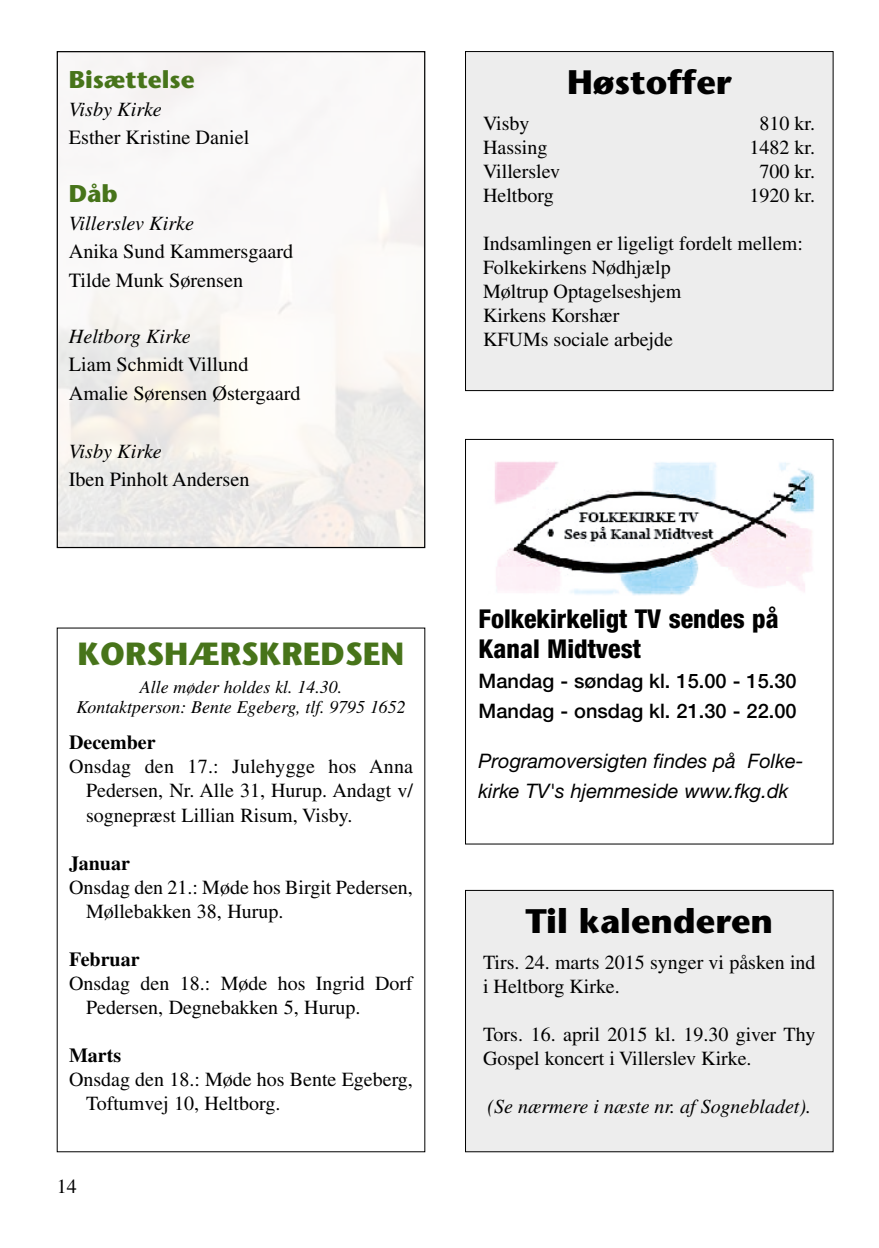
<style>
.page{position:relative;width:879px;height:1248px;background:#fff}
.page>*{position:absolute;margin:0;border:0;box-sizing:border-box;transform-origin:0 0}
.t1{font:700 34px "Stone Sans";color:#000}
.t2{font:700 32px "Stone Sans";color:#47741a}
.t3{font:800 condensed 26px/30px "Helvetica Neue LT Std";color:#000}
.t4{font:700 24.2px "Stone Sans";color:#47741a}
.t5{font:20.2px/28.2px "Times";color:#000}
.t6{font:italic 20.2px "Times";color:#000}
.t7{font:20px/24px "Times";color:#000}
.t8{font:italic 20px/30px "Helvetica Neue LT Std";color:#000}
.t9{font:500 20px/30px "Helvetica Neue LT Std";color:#000}
.t10{font:italic 20px "Times";color:#000}
.t11{font:700 20px "Times";color:#000}
.t12{font:italic 18px/20px "Times";color:#000;text-align:center}
</style>
<div class="page">
<div style="left:465px;top:52px;width:368px;height:338px;background:#ededed"></div>
<div style="left:465px;top:51px;width:368px;height:340px;border:1px solid #000"></div>
<div style="left:465px;top:890px;width:368px;height:261px;background:#ededed"></div>
<div style="left:465px;top:889px;width:368px;height:263px;border:1px solid #000"></div>
<div style="left:465px;top:439px;width:368px;height:405px;border:1px solid #000"></div>
<img style="left:494px;top:461px;width:321px;height:134px">
<p class="t4" style="left:69px;top:65px;width:127px">Bisættelse</p>
<p class="t6" style="left:69px;top:98px;width:95px">Visby Kirke</p>
<p class="t5" style="left:69px;top:123px;width:182px">Esther Kristine Daniel</p>
<p class="t4" style="left:69px;top:179px;width:50px">Dåb</p>
<p class="t6" style="left:69px;top:212px;width:127px">Villerslev Kirke</p>
<p class="t5" style="left:69px;top:237px;width:226px">Anika Sund Kammersgaard<br>Tilde Munk Sørensen</p>
<p class="t6" style="left:69px;top:325px;width:123px">Heltborg Kirke</p>
<p class="t5" style="left:69px;top:350px;width:233px">Liam Schmidt Villund<br>Amalie Sørensen Østergaard</p>
<p class="t6" style="left:69px;top:440px;width:95px">Visby Kirke</p>
<p class="t5" style="left:69px;top:465px;width:182px">Iben Pinholt Andersen</p>
<h2 class="t2" style="left:78px;top:635px;width:328px">KORSHÆRSKREDSEN</h2>
<p class="t12" style="left:76px;top:677px;width:331px">Alle møder holdes kl. 14.30.<br>Kontaktperson: Bente Egeberg, tlf. 9795 1652</p>
<p class="t11" style="left:69px;top:730px;width:88px">December</p>
<p class="t7" style="left:86px;top:754px;width:328px;text-align:justify;text-indent:-17px">Onsdag den 17.: Julehygge hos Anna Pedersen, Nr. Alle 31, Hurup. Andagt v/ sognepræst Lillian Risum, Visby.</p>
<p class="t11" style="left:69px;top:850px;width:62px">Januar</p>
<p class="t7" style="left:86px;top:874px;width:328px;text-indent:-17px">Onsdag den 21.: Møde hos Birgit Pedersen,<br>Møllebakken 38, Hurup.</p>
<p class="t11" style="left:69px;top:946px;width:72px">Februar</p>
<p class="t7" style="left:86px;top:970px;width:328px;text-indent:-17px">Onsdag den 18.: Møde hos Ingrid Dorf<br>Pedersen, Degnebakken 5, Hurup.</p>
<p class="t11" style="left:69px;top:1042px;width:54px">Marts</p>
<p class="t7" style="left:86px;top:1066px;width:328px;text-indent:-17px">Onsdag den 18.: Møde hos Bente Egeberg,<br>Toftumvej 10, Heltborg.</p>
<p class="t7" style="left:57px;top:1173px;width:21px">14</p>
<h1 class="t1" style="left:567px;top:62px;width:166px">Høstoffer</h1>
<p class="t7" style="left:483px;top:111px;width:48px">Visby</p>
<p class="t7" style="left:759px;top:111px;width:57px">810 kr.</p>
<p class="t7" style="left:483px;top:135px;width:66px">Hassing</p>
<p class="t7" style="left:749px;top:135px;width:67px">1482 kr.</p>
<p class="t7" style="left:483px;top:159px;width:79px">Villerslev</p>
<p class="t7" style="left:759px;top:159px;width:57px">700 kr.</p>
<p class="t7" style="left:483px;top:183px;width:72px">Heltborg</p>
<p class="t7" style="left:749px;top:183px;width:67px">1920 kr.</p>
<p class="t7" style="left:483px;top:231px;width:321px">Indsamlingen er ligeligt fordelt mellem:<br>Folkekirkens Nødhjælp<br>Møltrup Optagelseshjem<br>Kirkens Korshær<br>KFUMs sociale arbejde</p>
<h3 class="t3" style="left:478px;top:603px;width:302px">Folkekirkeligt TV sendes på<br>Kanal Midtvest</h3>
<p class="t9" style="left:478px;top:666px;width:319px">Mandag - søndag kl. 15.00 - 15.30<br>Mandag - onsdag kl. 21.30 - 22.00</p>
<p class="t8" style="left:478px;top:746px;width:326px">Programoversigten findes på Folke&shy;kirke TV's hjemmeside www.fkg.dk</p>
<h1 class="t1" style="left:525px;top:900px;width:249px">Til kalenderen</h1>
<p class="t7" style="left:483px;top:950px;width:334px">Tirs. 24. marts 2015 synger vi påsken ind i Heltborg Kirke.</p>
<p class="t7" style="left:483px;top:1022px;width:334px">Tors. 16. april 2015 kl. 19.30 giver Thy<br>Gospel koncert i Villerslev Kirke.</p>
<p class="t10" style="left:487px;top:1095px;width:325px">(Se nærmere i næste nr. af Sognebladet).</p>
</div>
